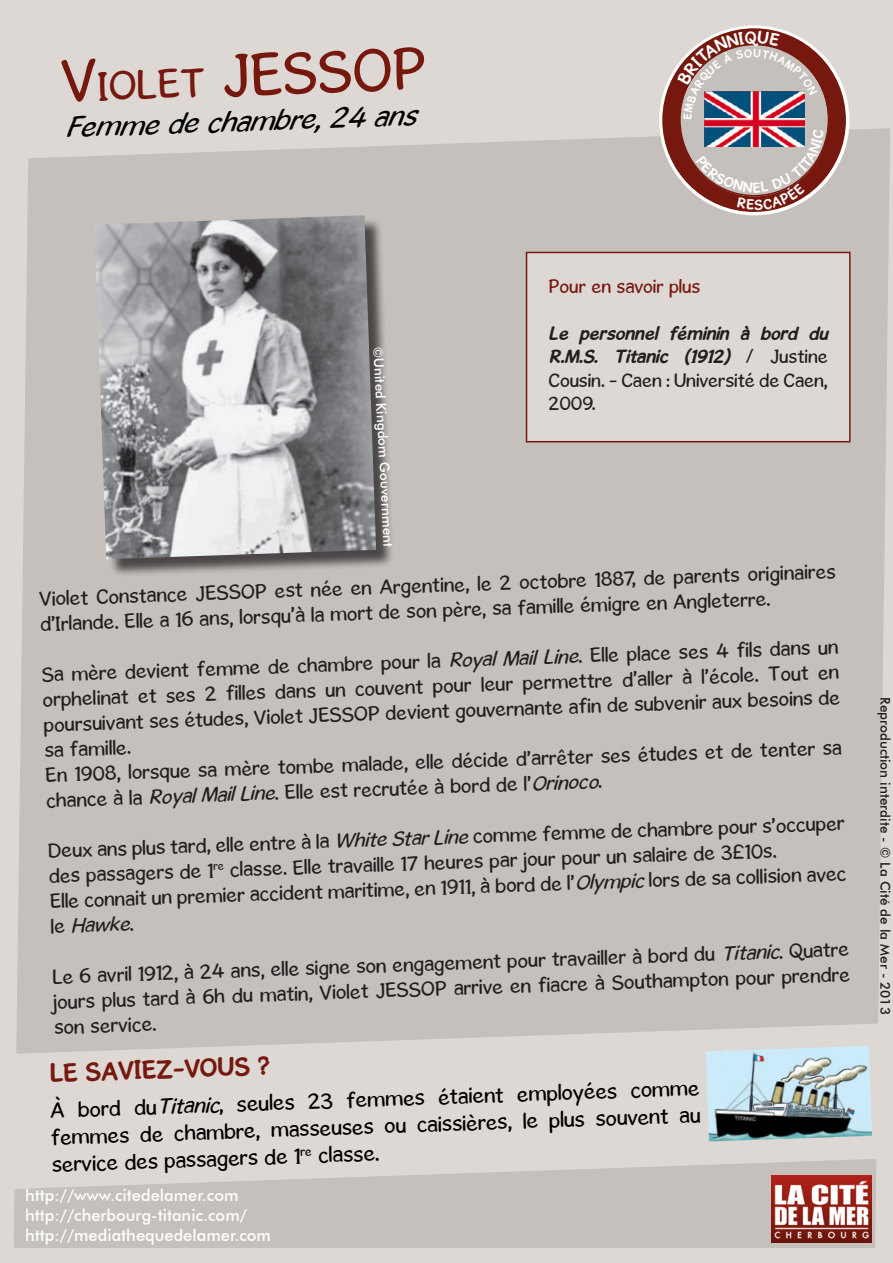
<style>
.page{position:relative;width:893px;height:1263px;background:#fff}
.page>*{position:absolute;margin:0;border:0;box-sizing:border-box;transform-origin:0 0}
.t1{font:60px "Gosmick Sans";color:#76180e}
.t2{font:italic 30px "Gosmick Sans";color:#000}
.t3{font:700 27px "Gosmick Sans";color:#76180e}
.t4{font:22.5px/27px "Gosmick Sans";color:#000;text-align:justify}
.t5{font:21px/25.2px "Gosmick Sans";color:#231f20}
.t6{font:italic 700 19.5px/23.4px "Gosmick Sans";color:#231f20;text-align:justify}
.t7{font:19.5px "Gosmick Sans";color:#76180e}
.t8{font:500 16.5px "Futura BT";color:#fff}
.t9{font:500 13.5px "Futura BT";color:#231f20}
.t10{font:500 13.5px "Futura BT";color:#fff}
.s1{font-size:42px}
.s2{font-weight:400;font-style:normal}
.s3{font-style:italic}
</style>
<div class="page">
<div style="left:0;top:161px;width:893px;height:1102px;background:#c5c0bc"></div>
<svg style="left:0;top:1023px;width:893px;height:166px;background:#d1ccc8"></svg>
<svg style="left:0;top:0;width:893px;height:161px;background:#dad5d1"></svg>
<svg style="left:659px;top:26px;width:190px;height:189px"></svg>
<div style="left:662px;top:28px;width:184px;height:184px;border:18px solid #76180e;border-radius:50%"></div>
<div style="left:680px;top:45px;width:148px;height:151px;border:18px solid #c5c0bc;border-radius:50%"></div>
<svg style="left:49px;top:1030px;width:748px;height:157px;background:#d9d4d0"></svg>
<div style="left:0;top:1085px;width:47px;height:99px;background:#ddd8d4"></div>
<img style="left:706px;top:1046px;width:166px;height:95px">
<img style="left:772px;top:1175px;width:99px;height:68px">
<div style="left:526px;top:252px;width:324px;height:190px;background:#ddd8d4"></div>
<div style="left:526px;top:252px;width:324px;height:190px;border:2px solid #76180e"></div>
<div style="left:97px;top:217px;width:297px;height:360px;background:#231f20;opacity:.75"></div>
<img style="left:95px;top:215px;width:281px;height:344px">
<img style="left:705px;top:120px;width:100px;height:10px">
<svg style="left:676px;top:30px;width:142px;height:90px;background:#a38889"></svg>
<svg style="left:695px;top:130px;width:129px;height:80px;background:#a78c8b"></svg>
<p class="t1" style="left:60px;top:44px;width:367px;rotate:-2deg">V<span class="s1">iolet</span> JESSOP</p>
<p class="t2" style="left:64px;top:109px;width:352px;rotate:-2deg">Femme de chambre, 24 ans</p>
<p class="t10" style="left:386px;top:346px;width:202px;rotate:87deg">©United Kingdom Gouvernment</p>
<p class="t7" style="left:549px;top:274px;width:153px">Pour en savoir plus</p>
<p class="t6" style="left:549px;top:322px;width:281px">Le personnel féminin à bord du R.M.S. Titanic (1912) <span class="s2">/ Justine Cousin. - Caen : Université de Caen, 2009.</span></p>
<p class="t5" style="left:39px;top:586px;width:798px;rotate:-2deg">Violet Constance JESSOP est née en Argentine, le 2 octobre 1887, de parents originaires d’Irlande. Elle a 16 ans, lorsqu’à la mort de son père, sa famille émigre en Angleterre.</p>
<p class="t5" style="left:41px;top:662px;width:798px;text-align:justify;rotate:-2deg">Sa mère devient femme de chambre pour la <span class="s3">Royal Mail Line</span>. Elle place ses 4 fils dans un orphelinat et ses 2 filles dans un couvent pour leur permettre d’aller à l’école. Tout en poursuivant ses études, Violet JESSOP devient gouvernante afin de subvenir aux besoins de sa famille.</p>
<p class="t5" style="left:45px;top:762px;width:798px;rotate:-2deg">En 1908, lorsque sa mère tombe malade, elle décide d’arrêter ses études et de tenter sa chance à la <span class="s3">Royal Mail Line</span>. Elle est recrutée à bord de l’<span class="s3">Orinoco</span>.</p>
<p class="t5" style="left:48px;top:838px;width:798px;rotate:-2deg">Deux ans plus tard, elle entre à la <span class="s3">White Star Line</span> comme femme de chambre pour s’occuper des passagers de 1<sup>re</sup> classe. Elle travaille 17 heures par jour pour un salaire de 3£10s.</p>
<p class="t5" style="left:49px;top:888px;width:798px;rotate:-2deg">Elle connait un premier accident maritime, en 1911, à bord de l’<span class="s3">Olympic</span> lors de sa collision avec le <span class="s3">Hawke</span>.</p>
<p class="t5" style="left:52px;top:964px;width:798px;text-align:justify;rotate:-2deg">Le 6 avril 1912, à 24 ans, elle signe son engagement pour travailler à bord du <span class="s3">Titanic</span>. Quatre jours plus tard à 6h du matin, Violet JESSOP arrive en fiacre à Southampton pour prendre son service.</p>
<p class="t3" style="left:49px;top:1057px;width:222px;rotate:-2deg">LE SAVIEZ-VOUS ?</p>
<p class="t4" style="left:49px;top:1097px;width:652px;rotate:-2deg">À bord du<span class="s3">Titanic</span>, seules 23 femmes étaient employées comme femmes de chambre, masseuses ou caissières, le plus souvent au service des passagers de 1<sup>re</sup> classe.</p>
<p class="t8" style="left:25px;top:1185px;width:215px">http://www.citedelamer.com</p>
<p class="t8" style="left:25px;top:1205px;width:223px">http://cherbourg-titanic.com/</p>
<p class="t8" style="left:25px;top:1225px;width:247px">http://mediathequedelamer.com</p>
<p class="t9" style="left:894px;top:697px;width:319px;rotate:90deg">Reproduction interdite - © La Cité de la Mer - 2013</p>
</div>
